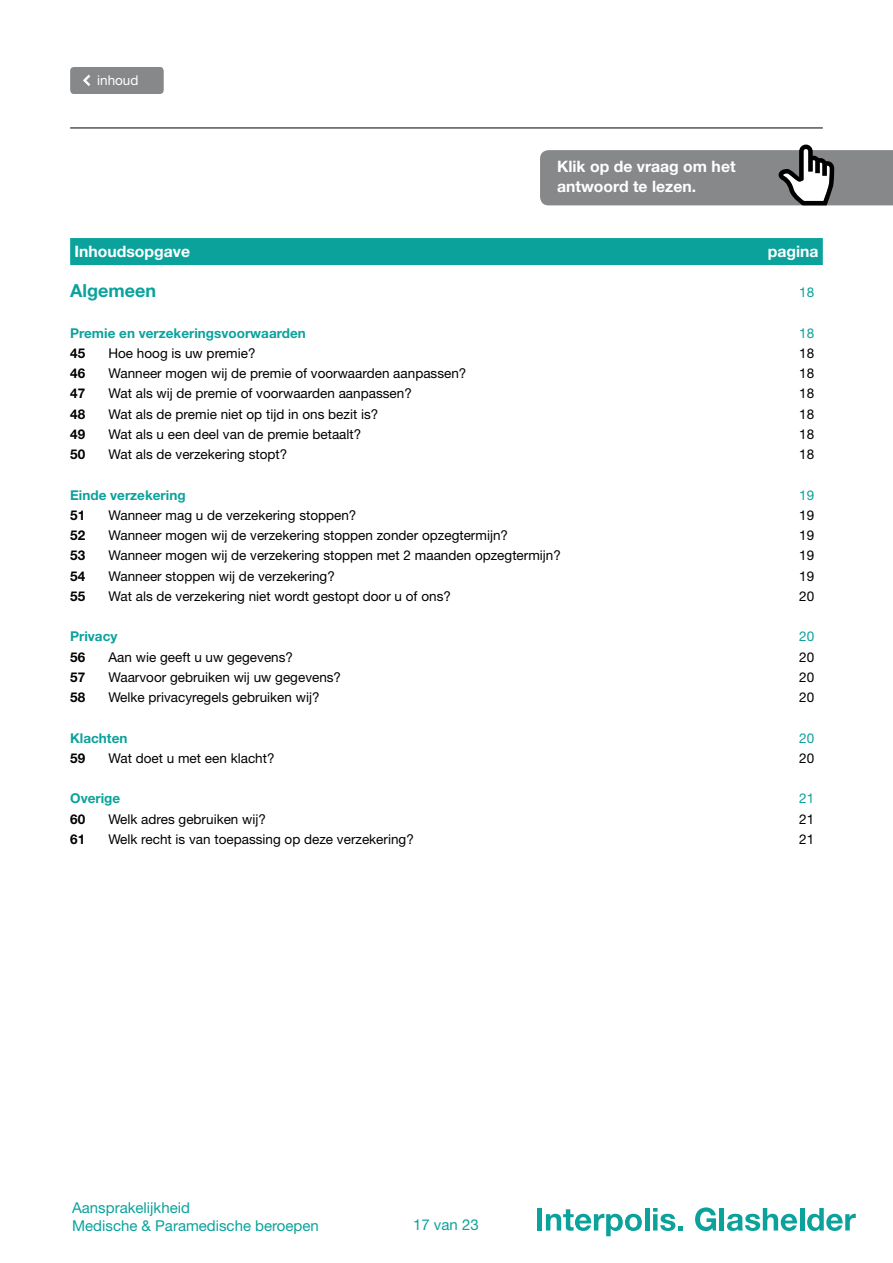
<style>
.page{position:relative;width:893px;height:1263px;background:#fff}
.page>*{position:absolute;margin:0;border:0;box-sizing:border-box;transform-origin:0 0}
.t1{font:700 18px "Helvetica Neue LT Std";color:#0ba29c}
.t2{font:700 15.75px/20.2px "Helvetica Neue LT Std";color:#fff}
.t3{font:15px/18px "Helvetica Neue LT Std";color:#0ba29c}
.t4{font:13.5px "Helvetica Neue LT Std";color:#000}
.t5{font:700 13.5px "Helvetica Neue LT Std";color:#0ba29c}
.t6{font:700 13.5px "Helvetica Neue LT Std";color:#000}
.t7{font:13.5px "Helvetica Neue LT Std";color:#0ba29c}
.t8{font:13.5px "Helvetica Neue LT Std";color:#fff}
</style>
<div class="page">
<hr style="left:70px;top:128px;width:753px;height:1px;background:#000">
<div style="left:537px;top:1208px;width:5px;height:22px;background:#0ba29c"></div>
<svg style="left:546px;top:1209px;width:96px;height:27px"></svg>
<hr style="left:645px;top:1208px;width:4px;height:22px;background:#0ba29c">
<svg style="left:653px;top:1208px;width:30px;height:23px"></svg>
<svg style="left:695px;top:1207px;width:21px;height:24px"></svg>
<hr style="left:720px;top:1208px;width:4px;height:22px;background:#0ba29c">
<svg style="left:727px;top:1208px;width:70px;height:23px"></svg>
<hr style="left:800px;top:1208px;width:4px;height:22px;background:#0ba29c">
<svg style="left:807px;top:1208px;width:49px;height:23px"></svg>
<div style="left:70px;top:67px;width:94px;height:27px;background:#87888a"></div>
<svg style="left:540px;top:145px;width:353px;height:60px;background:#909193"></svg>
<div style="left:70px;top:238px;width:753px;height:27px;background:#0ba29c"></div>
<p class="t8" style="left:97px;top:72px;width:43px">inhoud</p>
<p class="t2" style="left:557px;top:156px;width:180px">Klik op de vraag om het antwoord te lezen.</p>
<p class="t2" style="left:74px;top:240px;width:117px">Inhoudsopgave</p>
<p class="t2" style="left:768px;top:240px;width:52px">pagina</p>
<h1 class="t1" style="left:70px;top:279px;width:88px">Algemeen</h1>
<p class="t7" style="left:799px;top:284px;width:17px">18</p>
<p class="t5" style="left:70px;top:324px;width:237px">Premie en verzekeringsvoorwaarden</p>
<p class="t7" style="left:799px;top:325px;width:17px">18</p>
<p class="t6" style="left:70px;top:345px;width:17px">45</p>
<p class="t4" style="left:108px;top:345px;width:149px">Hoe hoog is uw premie?</p>
<p class="t4" style="left:799px;top:345px;width:17px">18</p>
<p class="t6" style="left:70px;top:365px;width:17px">46</p>
<p class="t4" style="left:108px;top:365px;width:360px">Wanneer mogen wij de premie of voorwaarden aanpassen?</p>
<p class="t4" style="left:799px;top:365px;width:17px">18</p>
<p class="t6" style="left:70px;top:385px;width:17px">47</p>
<p class="t4" style="left:108px;top:385px;width:305px">Wat als wij de premie of voorwaarden aanpassen?</p>
<p class="t4" style="left:799px;top:385px;width:17px">18</p>
<p class="t6" style="left:70px;top:405px;width:17px">48</p>
<p class="t4" style="left:108px;top:406px;width:271px">Wat als de premie niet op tijd in ons bezit is?</p>
<p class="t4" style="left:799px;top:406px;width:17px">18</p>
<p class="t6" style="left:70px;top:426px;width:17px">49</p>
<p class="t4" style="left:108px;top:426px;width:254px">Wat als u een deel van de premie betaalt?</p>
<p class="t4" style="left:799px;top:426px;width:17px">18</p>
<p class="t6" style="left:70px;top:446px;width:17px">50</p>
<p class="t4" style="left:108px;top:446px;width:180px">Wat als de verzekering stopt?</p>
<p class="t4" style="left:799px;top:446px;width:17px">18</p>
<p class="t5" style="left:70px;top:486px;width:117px">Einde verzekering</p>
<p class="t7" style="left:799px;top:487px;width:17px">19</p>
<p class="t6" style="left:70px;top:507px;width:17px">51</p>
<p class="t4" style="left:108px;top:507px;width:250px">Wanneer mag u de verzekering stoppen?</p>
<p class="t4" style="left:799px;top:507px;width:17px">19</p>
<p class="t6" style="left:70px;top:527px;width:17px">52</p>
<p class="t4" style="left:108px;top:527px;width:401px">Wanneer mogen wij de verzekering stoppen zonder opzegtermijn?</p>
<p class="t4" style="left:799px;top:527px;width:17px">19</p>
<p class="t6" style="left:70px;top:547px;width:17px">53</p>
<p class="t4" style="left:108px;top:547px;width:454px">Wanneer mogen wij de verzekering stoppen met 2 maanden opzegtermijn?</p>
<p class="t4" style="left:799px;top:547px;width:17px">19</p>
<p class="t6" style="left:70px;top:567px;width:17px">54</p>
<p class="t4" style="left:108px;top:568px;width:228px">Wanneer stoppen wij de verzekering?</p>
<p class="t4" style="left:799px;top:568px;width:17px">19</p>
<p class="t6" style="left:70px;top:588px;width:17px">55</p>
<p class="t4" style="left:108px;top:588px;width:344px">Wat als de verzekering niet wordt gestopt door u of ons?</p>
<p class="t4" style="left:799px;top:588px;width:17px">20</p>
<p class="t5" style="left:70px;top:628px;width:49px">Privacy</p>
<p class="t7" style="left:799px;top:628px;width:17px">20</p>
<p class="t6" style="left:70px;top:648px;width:17px">56</p>
<p class="t4" style="left:108px;top:649px;width:186px">Aan wie geeft u uw gegevens?</p>
<p class="t4" style="left:799px;top:649px;width:17px">20</p>
<p class="t6" style="left:70px;top:669px;width:17px">57</p>
<p class="t4" style="left:108px;top:669px;width:234px">Waarvoor gebruiken wij uw gegevens?</p>
<p class="t4" style="left:799px;top:669px;width:17px">20</p>
<p class="t6" style="left:70px;top:689px;width:17px">58</p>
<p class="t4" style="left:108px;top:689px;width:213px">Welke privacyregels gebruiken wij?</p>
<p class="t4" style="left:799px;top:689px;width:17px">20</p>
<p class="t5" style="left:70px;top:729px;width:59px">Klachten</p>
<p class="t7" style="left:799px;top:730px;width:17px">20</p>
<p class="t6" style="left:70px;top:750px;width:17px">59</p>
<p class="t4" style="left:108px;top:750px;width:168px">Wat doet u met een klacht?</p>
<p class="t4" style="left:799px;top:750px;width:17px">20</p>
<p class="t5" style="left:70px;top:790px;width:52px">Overige</p>
<p class="t7" style="left:799px;top:790px;width:17px">21</p>
<p class="t6" style="left:70px;top:810px;width:17px">60</p>
<p class="t4" style="left:108px;top:811px;width:159px">Welk adres gebruiken wij?</p>
<p class="t4" style="left:799px;top:811px;width:17px">21</p>
<p class="t6" style="left:70px;top:831px;width:17px">61</p>
<p class="t4" style="left:108px;top:831px;width:307px">Welk recht is van toepassing op deze verzekering?</p>
<p class="t4" style="left:799px;top:831px;width:17px">21</p>
<p class="t3" style="left:72px;top:1198px;width:248px">Aansprakelijkheid<br>Medische &amp; Paramedische beroepen</p>
<p class="t3" style="left:413px;top:1215px;width:67px">17 van 23</p>
</div>
